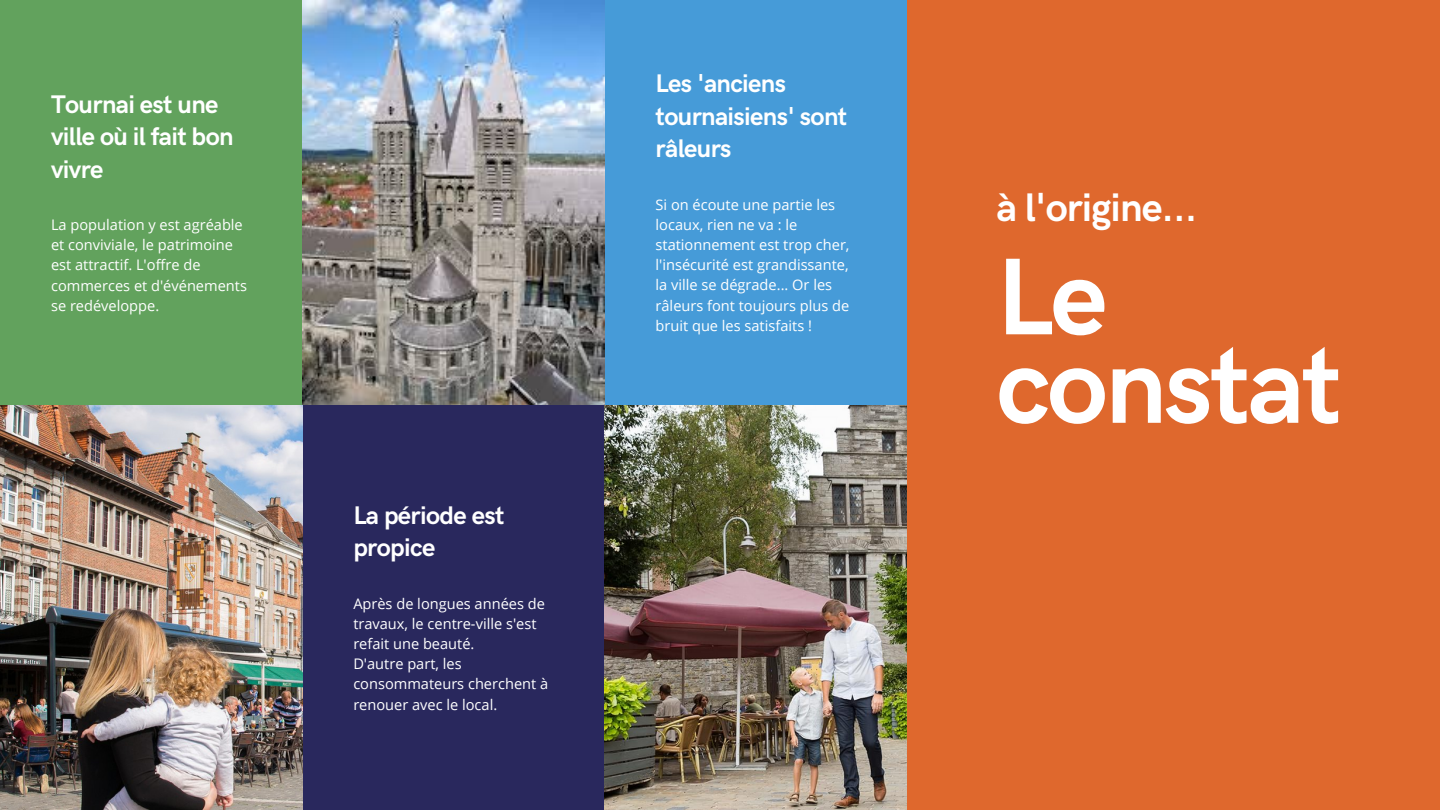
<style>
.page{position:relative;width:1440px;height:810px;background:#df682d}
.page>*{position:absolute;margin:0;border:0;box-sizing:border-box;transform-origin:0 0}
.t1{font:700 109.5px/88.5px "HK Grotesk";letter-spacing:-.025em;color:#fff}
.t2{font:700 40px "HK Grotesk";letter-spacing:-.025em;color:#fff}
.t3{font:700 25.5px/32.4px "HK Grotesk";letter-spacing:-.025em;color:#fff}
.t4{font:14.6px/20.2px "Open Sans";color:#fff}
</style>
<div class="page">
<div style="left:302px;top:405px;width:302px;height:405px;background:#29285d"></div>
<div style="left:0;top:0;width:302px;height:405px;background:#62a25d"></div>
<div style="left:604px;top:0;width:303px;height:429px;background:#469bd8"></div>
<img style="left:302px;top:0;width:302px;height:405px">
<img style="left:604px;top:405px;width:303px;height:405px">
<img style="left:0;top:405px;width:302px;height:405px">
<p class="t3" style="left:51px;top:89px;width:184px">Tournai est une ville où il fait bon vivre</p>
<p class="t4" style="left:51px;top:214px;width:197px">La population y est agréable et conviviale, le patrimoine est attractif. L'offre de commerces et d'événements se redéveloppe.</p>
<h3 class="t3" style="left:353px;top:500px;width:153px">La période est propice</h3>
<p class="t4" style="left:353px;top:593px;width:193px">Après de longues années de travaux, le centre-ville s'est refait une beauté.</p>
<p class="t4" style="left:353px;top:653px;width:196px">D'autre part, les consommateurs cherchent à renouer avec le local.</p>
<h2 class="t3" style="left:656px;top:68px;width:193px">Les 'anciens tournaisiens' sont râleurs</h2>
<h1 class="t4" style="left:656px;top:194px;width:195px">Si on écoute une partie les locaux, rien ne va : le stationnement est trop cher, l'insécurité est grandissante, la ville se dégrade... Or les râleurs font toujours plus de bruit que les satisfaits !</h1>
<p class="t2" style="left:996px;top:185px;width:203px">à l'origine...</p>
<h3 class="t1" style="left:996px;top:257px;width:347px">Le constat</h3>
</div>
